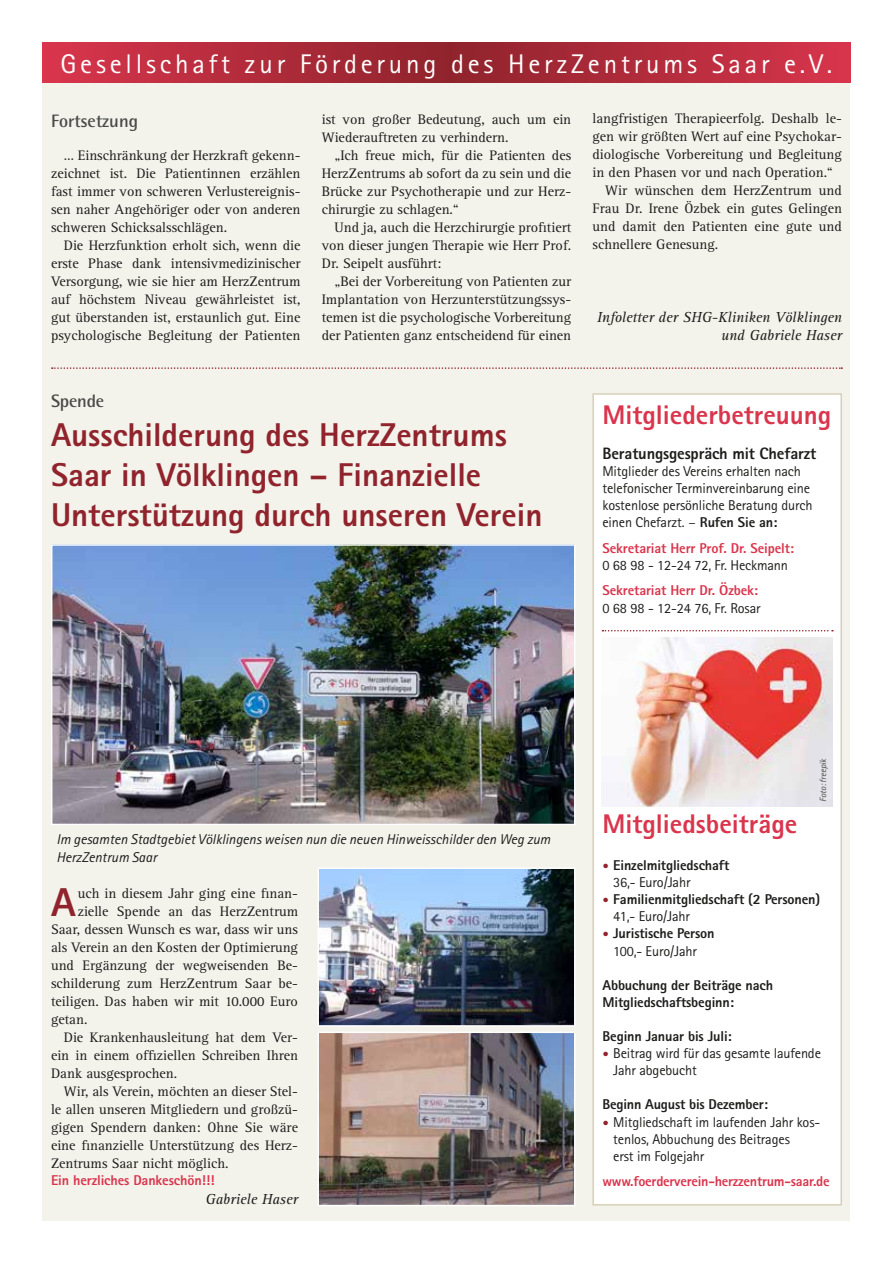
<style>
.page{position:relative;width:893px;height:1263px;background:#fff}
.page>*{position:absolute;margin:0;border:0;box-sizing:border-box;transform-origin:0 0}
.t1{font:800 40.35px "Rotis Sans Serif";color:#90232c}
.t2{font:800 33px/39.6px "Rotis Sans Serif";color:#90232c}
.t3{font:27px "Rotis Sans Serif";letter-spacing:.14em;color:#fff}
.t4{font:800 27px "Rotis Sans Serif";color:#da354d}
.t5{font:700 18px "Rotis Semi Sans";color:#4a4a49}
.t6{font:800 16.5px "Rotis Sans Serif";letter-spacing:-.01em;color:#1d1d1b}
.t7{font:italic 15px/18px "Rotis Serif";color:#1d1d1b;text-align:right}
.t8{font:14.25px/18px "Rotis Serif";color:#1d1d1b;text-align:justify}
.t9{font:14.25px/17.1px "Rotis Sans Serif";letter-spacing:-.01em;color:#1d1d1b}
.t10{font:800 14.25px/17.1px "Rotis Sans Serif";letter-spacing:-.01em;color:#1d1d1b}
.t11{font:800 14.25px "Rotis Sans Serif";letter-spacing:-.01em;color:#da354d}
.t12{font:italic 14.25px/18px "Rotis Sans Serif";color:#1d1d1b}
.t13{font:italic 9px "Rotis Sans Serif";color:#4a4a49}
.s1{font-family:"Rotis Serif"}
.s2{font-weight:800}
.s3{font-family:"Verb";font-weight:700;color:#90232c}
.s4{font-weight:400}
</style>
<div class="page">
<div style="left:43px;top:43px;width:807px;height:1177px;background:#f3f2eb"></div>
<svg style="left:43px;top:43px;width:807px;height:39px;background:#b32c3c"></svg>
<div style="left:593px;top:394px;width:248px;height:811px;background:#fff"></div>
<div style="left:592px;top:393px;width:250px;height:812px;border:2px solid #d6d1b6"></div>
<svg style="left:602px;top:630px;width:231px;height:1px"></svg>
<svg style="left:52px;top:367px;width:790px;height:2px"></svg>
<img style="left:54px;top:547px;width:518px;height:275px">
<div style="left:51px;top:544px;width:524px;height:281px;border:2px solid #fff"></div>
<img style="left:320px;top:1034px;width:252px;height:169px">
<div style="left:317px;top:1031px;width:258px;height:175px;border:2px solid #fff"></div>
<img style="left:320px;top:870px;width:252px;height:154px">
<div style="left:317px;top:867px;width:258px;height:160px;border:2px solid #fff"></div>
<img style="left:602px;top:637px;width:231px;height:169px">
<h3 class="t3" style="left:61px;top:48px;width:773px">Gesellschaft zur Förderung des HerzZentrums Saar e.V.</h3>
<p class="t5" style="left:51px;top:110px;width:88px">Fortsetzung</p>
<p class="t8" style="left:51px;top:146px;width:251px;text-indent:13px">… Einschränkung der Herzkraft gekenn&shy;zeichnet ist. Die Patientinnen erzählen fast immer von schweren Verlustereignis&shy;sen naher Angehöriger oder von anderen schweren Schicksalsschlägen.</p>
<p class="t8" style="left:51px;top:236px;width:251px;text-indent:13px">Die Herzfunktion erholt sich, wenn die erste Phase dank intensivmedizinischer Versorgung, wie sie hier am HerzZentrum auf höchstem Niveau gewährleistet ist, gut überstanden ist, erstaunlich gut. Eine psychologische Begleitung der Patienten</p>
<p class="t8" style="left:322px;top:110px;width:251px">ist von großer Bedeutung, auch um ein<br>Wiederauftreten zu verhindern.</p>
<p class="t8" style="left:322px;top:146px;width:251px;text-indent:13px">„Ich freue mich, für die Patienten des HerzZentrums ab sofort da zu sein und die Brücke zur Psychotherapie und zur Herz&shy;chirurgie zu schlagen.“</p>
<p class="t8" style="left:322px;top:218px;width:251px;text-indent:13px">Und ja, auch die Herzchirurgie profitiert von dieser jungen Therapie wie Herr Prof.<br>Dr. Seipelt ausführt:</p>
<p class="t8" style="left:322px;top:272px;width:251px;text-indent:13px">„Bei der Vorbereitung von Patienten zur Implantation von Herzunterstützungssys&shy;temen ist die psychologische Vorbereitung der Patienten ganz entscheidend für einen</p>
<p class="t5" style="left:51px;top:390px;width:55px">Spende</p>
<h2 class="t2" style="left:51px;top:415px;width:493px">Ausschilderung des HerzZentrums<br>Saar in Völklingen – Finanzielle<br>Unterstützung durch unseren Verein</h2>
<p class="t8" style="left:592px;top:110px;width:251px">langfristigen Therapieerfolg. Deshalb le-</p>
<p class="t8" style="left:592px;top:128px;width:251px">gen wir größten Wert auf eine Psychokar-</p>
<p class="t8" style="left:592px;top:146px;width:251px">diologische Vorbereitung und Begleitung</p>
<p class="t8" style="left:592px;top:164px;width:242px">in den Phasen vor und nach Operation.“</p>
<p class="t8" style="left:605px;top:182px;width:238px">Wir wünschen dem HerzZentrum und</p>
<p class="t8" style="left:592px;top:200px;width:251px">Frau Dr. Irene Özbek ein gutes Gelingen</p>
<p class="t8" style="left:592px;top:218px;width:251px">und damit den Patienten eine gute und</p>
<p class="t8" style="left:592px;top:236px;width:127px">schnellere Genesung.</p>
<p class="t7" style="left:597px;top:308px;width:246px">Infoletter der SHG-Kliniken Völklingen und Gabriele Haser</p>
<h3 class="t4" style="left:602px;top:398px;width:231px">Mitgliederbetreuung</h3>
<p class="t6" style="left:602px;top:443px;width:215px">Beratungsgespräch mit Chefarzt</p>
<p class="t9" style="left:602px;top:462px;width:212px">Mitglieder des Vereins erhalten nach telefonischer Terminvereinbarung eine kostenlose persönliche Beratung durch einen Chefarzt. <span class="s1">–</span> <span class="s2">Rufen Sie an:</span></p>
<p class="t11" style="left:602px;top:539px;width:193px">Sekretariat Herr Prof. Dr. Seipelt:</p>
<p class="t9" style="left:602px;top:556px;width:187px">0 68 98 - 12-24 72, Fr. Heckmann</p>
<p class="t11" style="left:602px;top:581px;width:157px">Sekretariat Herr Dr. Özbek:</p>
<p class="t9" style="left:602px;top:599px;width:160px">0 68 98 - 12-24 76, Fr. Rosar</p>
<p class="t12" style="left:56px;top:830px;width:496px">Im gesamten Stadtgebiet Völklingens weisen nun die neuen Hinweisschilder den Weg zum<br>HerzZentrum Saar</p>
<h1 class="t1" style="left:51px;top:876px;width:26px">A</h1>
<p class="t8" style="left:78px;top:884px;width:222px">uch in diesem Jahr ging eine finan-</p>
<p class="t8" style="left:78px;top:902px;width:222px">zielle Spende an das HerzZentrum</p>
<p class="t8" style="left:51px;top:920px;width:248px">Saar, dessen Wunsch es war, dass wir uns</p>
<p class="t8" style="left:51px;top:938px;width:248px">als Verein an den Kosten der Optimierung</p>
<p class="t8" style="left:51px;top:956px;width:248px">und Ergänzung der wegweisenden Be-</p>
<p class="t8" style="left:51px;top:974px;width:248px">schilderung zum HerzZentrum Saar be-</p>
<p class="t8" style="left:51px;top:992px;width:248px">teiligen. Das haben wir mit 10.000 Euro</p>
<p class="t8" style="left:51px;top:1010px;width:38px">getan.</p>
<p class="t8" style="left:64px;top:1028px;width:236px">Die Krankenhausleitung hat dem Ver-</p>
<p class="t8" style="left:51px;top:1046px;width:248px">ein in einem offiziellen Schreiben Ihren</p>
<p class="t8" style="left:51px;top:1064px;width:128px">Dank ausgesprochen.</p>
<p class="t8" style="left:64px;top:1082px;width:236px">Wir, als Verein, möchten an dieser Stel-</p>
<p class="t8" style="left:51px;top:1100px;width:248px">le allen unseren Mitgliedern und großzü-</p>
<p class="t8" style="left:51px;top:1118px;width:248px">gigen Spendern danken: Ohne Sie wäre</p>
<p class="t8" style="left:51px;top:1136px;width:248px">eine finanzielle Unterstützung des Herz-</p>
<p class="t8" style="left:51px;top:1154px;width:179px">Zentrums Saar nicht möglich.</p>
<p class="t11" style="left:51px;top:1171px;width:165px">Ein herzliches Dankeschön!!!</p>
<p class="t7" style="left:206px;top:1190px;width:94px">Gabriele Haser</p>
<p class="t13" style="left:818px;top:802px;width:45px;rotate:-90deg">Foto: freepik</p>
<h3 class="t4" style="left:602px;top:807px;width:196px">Mitgliedsbeiträge</h3>
<p class="t10" style="left:613px;top:856px;width:118px;text-indent:-11px"><span class="s3">•</span> Einzelmitgliedschaft<br><span class="s4">36,- Euro/Jahr</span></p>
<p class="t10" style="left:613px;top:891px;width:208px;text-indent:-11px"><span class="s3">•</span> Familienmitgliedschaft (2 Personen)<br><span class="s4">41,- Euro/Jahr</span></p>
<p class="t10" style="left:602px;top:925px;width:114px;text-align:center"><span class="s3">•</span> Juristische Person<br><span class="s4">100,- Euro/Jahr</span></p>
<p class="t10" style="left:602px;top:976px;width:172px">Abbuchung der Beiträge nach<br>Mitgliedschaftsbeginn:</p>
<p class="t10" style="left:602px;top:1027px;width:131px">Beginn Januar bis Juli:</p>
<p class="t9" style="left:613px;top:1045px;width:209px;text-indent:-11px"><span class="s3">•</span> Beitrag wird für das gesamte laufende<br>Jahr abgebucht</p>
<p class="t10" style="left:602px;top:1096px;width:167px">Beginn August bis Dezember:</p>
<p class="t9" style="left:613px;top:1113px;width:208px;text-indent:-11px"><span class="s3">•</span> Mitgliedschaft im laufenden Jahr kos&shy;tenlos, Abbuchung des Beitrages<br>erst im Folgejahr</p>
<p class="t11" style="left:602px;top:1172px;width:229px">www.foerderverein-herzzentrum-saar.de</p>
</div>
